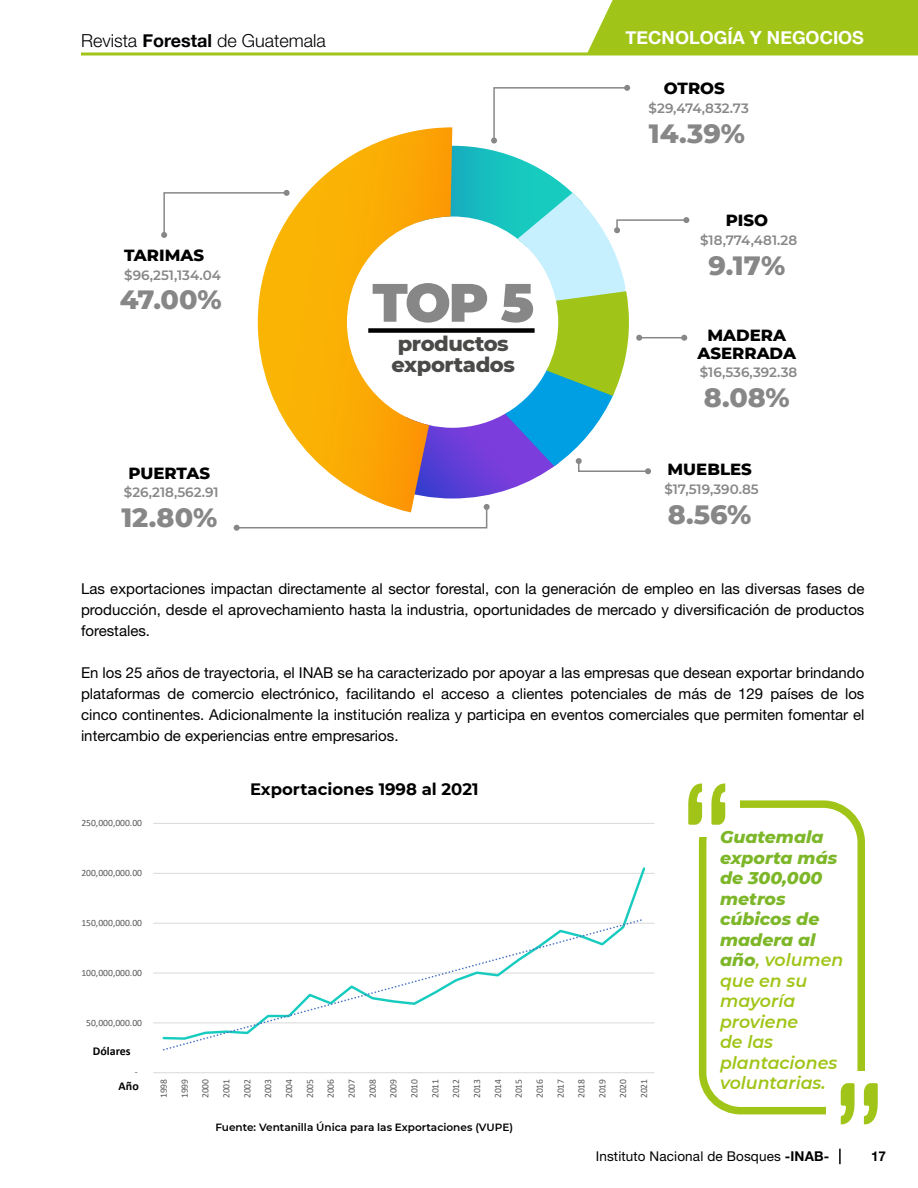
<style>
.page{position:relative;width:918px;height:1188px;background:#fff}
.page>*{position:absolute;margin:0;border:0;box-sizing:border-box;transform-origin:0 0}
.t1{font:900 54px "Montserrat";color:#878787}
.t2{font:800 27px "Montserrat";color:#878787}
.t3{font:800 21px/21px "Montserrat";letter-spacing:-.02em;color:#4a4a49}
.t4{font:300 18px "Helvetica Neue LT Std";color:#000}
.t5{font:700 18px "Helvetica Neue";color:#fff}
.t6{font:italic 600 17.4px/20.5px "Montserrat";color:#a0c518}
.t7{font:800 16.5px/18px "Montserrat";color:#000;text-align:center}
.t8{font:700 16.5px "Montserrat";color:#000}
.t9{font:15px/21px "Helvetica Neue LT Std";color:#000;text-align:justify}
.t10{font:600 13.5px "Montserrat";color:#878787}
.t11{font:13.5px "Helvetica Neue LT Std";letter-spacing:.01em;color:#000}
.t12{font:700 13.5px "Helvetica Neue";color:#000}
.t13{font:700 12px "Calibri";color:#000}
.t14{font:600 10.5px "Montserrat";color:#000}
.t15{font:9.6px/20.9px "Calibri";color:#595959;text-align:justify}
.s1{font-family:"Helvetica Neue";font-weight:700}
.s2{font-weight:800;color:#7db729}
</style>
<div class="page">
<div style="left:588px;top:0;width:330px;height:52px;background:#a0c518"></div>
<svg style="left:81px;top:52px;width:837px;height:4px;background:#b2d046"></svg>
<svg style="left:839px;top:1149px;width:2px;height:15px"></svg>
<svg style="left:153px;top:823px;width:502px;height:250px"></svg>
<div style="left:699px;top:800px;width:166px;height:314px;border:8px solid #a0c518;border-radius:38px"></div>
<div style="left:678px;top:777px;width:62px;height:60px;background:#fff"></div>
<svg style="left:711px;top:783px;width:14px;height:42px"></svg>
<svg style="left:688px;top:783px;width:14px;height:42px"></svg>
<div style="left:827px;top:1071px;width:61px;height:60px;background:#fff"></div>
<svg style="left:841px;top:1083px;width:14px;height:42px"></svg>
<svg style="left:864px;top:1083px;width:14px;height:42px"></svg>
<svg style="left:161px;top:85px;width:528px;height:446px"></svg>
<div style="left:368px;top:328px;width:167px;height:5px;background:#000"></div>
<p class="t4" style="left:81px;top:30px;width:246px">Revista <span class="s1">Forestal</span> de Guatemala</p>
<p class="t5" style="left:626px;top:26px;width:240px">TECNOLOGÍA Y NEGOCIOS</p>
<p class="t7" style="left:664px;top:79px;width:63px">OTROS</p>
<p class="t7" style="left:124px;top:246px;width:82px">TARIMAS</p>
<p class="t10" style="left:124px;top:266px;width:98px">$96,251,134.04</p>
<h2 class="t2" style="left:120px;top:280px;width:104px">47.00%</h2>
<p class="t7" style="left:129px;top:463px;width:83px">PUERTAS</p>
<p class="t10" style="left:124px;top:483px;width:96px">$26,218,562.91</p>
<h2 class="t2" style="left:121px;top:498px;width:98px">12.80%</h2>
<h1 class="t1" style="left:372px;top:262px;width:163px">TOP 5</h1>
<h3 class="t3" style="left:392px;top:332px;width:125px">productos exportados</h3>
<p class="t10" style="left:649px;top:99px;width:102px">$29,474,832.73</p>
<h2 class="t2" style="left:649px;top:114px;width:98px">14.39%</h2>
<p class="t7" style="left:726px;top:210px;width:44px">PISO</p>
<p class="t10" style="left:700px;top:230px;width:99px">$18,774,481.28</p>
<h2 class="t2" style="left:709px;top:245px;width:78px">9.17%</h2>
<p class="t7" style="left:698px;top:325px;width:100px">MADERA<br>ASERRADA</p>
<p class="t10" style="left:700px;top:363px;width:99px">$16,536,392.38</p>
<h2 class="t2" style="left:704px;top:378px;width:88px">8.08%</h2>
<p class="t7" style="left:668px;top:460px;width:86px">MUEBLES</p>
<p class="t10" style="left:664px;top:480px;width:96px">$17,519,390.85</p>
<h2 class="t2" style="left:668px;top:495px;width:85px">8.56%</h2>
<p class="t9" style="left:81px;top:578px;width:785px">Las exportaciones impactan directamente al sector forestal, con la generación de empleo en las diversas fases de producción, desde el aprovechamiento hasta la industria, oportunidades de mercado y diversificación de productos forestales.</p>
<p class="t9" style="left:81px;top:662px;width:785px">En los 25 años de trayectoria, el INAB se ha caracterizado por apoyar a las empresas que desean exportar brindando plataformas de comercio electrónico, facilitando el acceso a clientes potenciales de más de 129 países de los cinco continentes. Adicionalmente la institución realiza y participa en eventos comerciales que permiten fomentar el intercambio de experiencias entre empresarios.</p>
<p class="t15" style="left:81px;top:812px;width:62px">250,000,000.00</p>
<p class="t15" style="left:81px;top:862px;width:62px">200,000,000.00</p>
<p class="t15" style="left:81px;top:912px;width:62px">150,000,000.00</p>
<p class="t15" style="left:81px;top:962px;width:62px">100,000,000.00</p>
<p class="t15" style="left:86px;top:1012px;width:57px">50,000,000.00</p>
<p class="t13" style="left:93px;top:1043px;width:39px">Dólares</p>
<p class="t13" style="left:119px;top:1078px;width:22px">Año</p>
<p class="t15" style="left:135px;top:1062px;width:4px">-</p>
<p class="t8" style="left:250px;top:778px;width:230px">Exportaciones 1998 al 2021</p>
<p class="t15" style="left:153px;top:1098px;width:21px;rotate:-90deg">1998<br>1999<br>2000<br>2001<br>2002<br>2003<br>2004<br>2005<br>2006<br>2007<br>2008<br>2009<br>2010<br>2011<br>2012<br>2013<br>2014<br>2015<br>2016<br>2017<br>2018<br>2019<br>2020<br>2021</p>
<p class="t14" style="left:215px;top:1119px;width:299px">Fuente: Ventanilla Única para las Exportaciones (VUPE)</p>
<p class="t6" style="left:720px;top:826px;width:125px"><span class="s2">Guatemala exporta más de 300,000 metros cúbicos de madera al año</span>, volumen que en su mayoría proviene<br>de las plantaciones voluntarias.</p>
<p class="t11" style="left:596px;top:1148px;width:235px">Instituto Nacional de Bosques <span class="s1">-INAB-</span></p>
<p class="t12" style="left:871px;top:1148px;width:17px">17</p>
</div>
